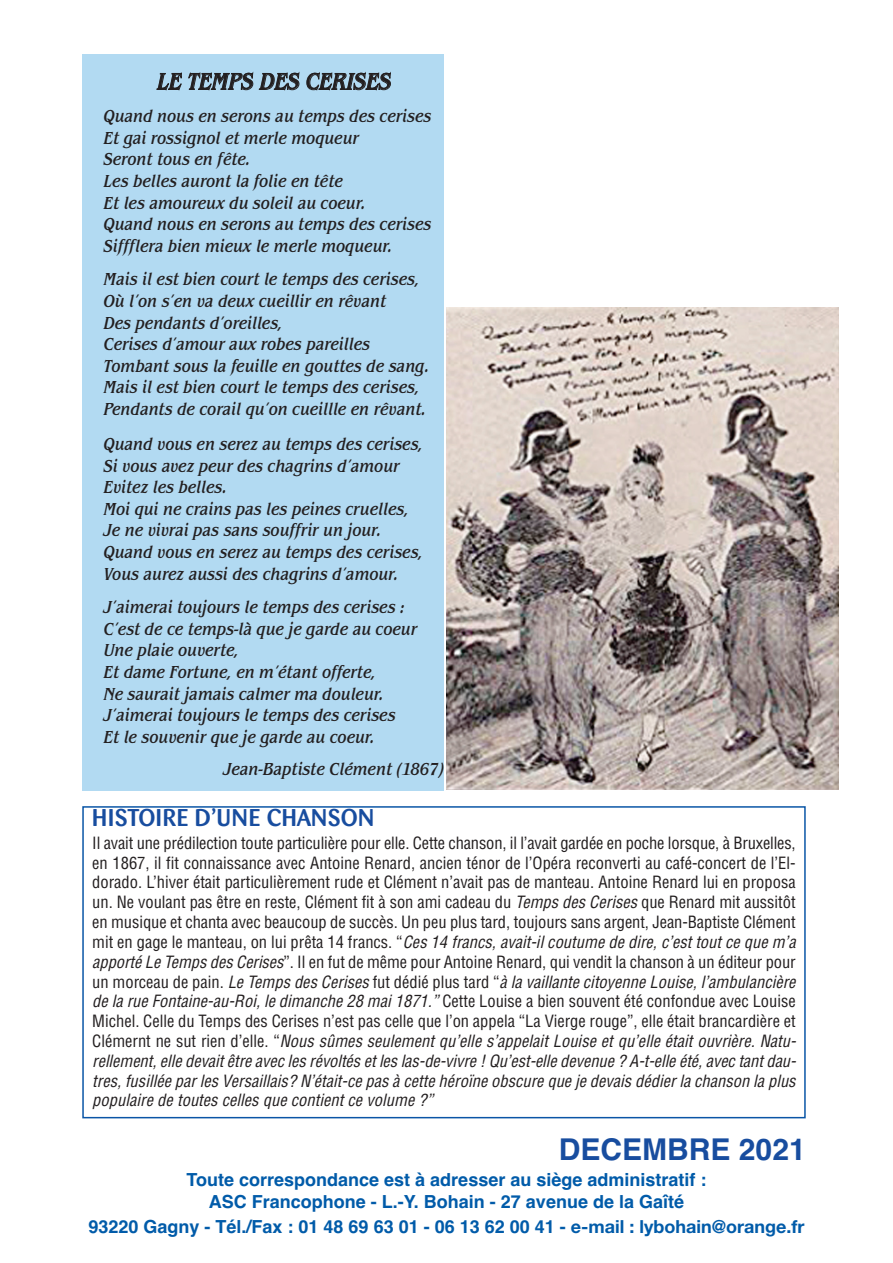
<style>
.page{position:relative;width:893px;height:1263px;background:#fff}
.page>*{position:absolute;margin:0;border:0;box-sizing:border-box;transform-origin:0 0}
.t1{font:700 30px "Helvetica";color:#184d9f}
.t2{font:500 24px "Barmeno";letter-spacing:.02em;color:#184d9f}
.t3{font:italic 24px "Benguiat Cd Md ITC";color:#231f20}
.t4{font:italic 18px/21.6px "Benguiat Cd Md ITC";color:#231f20}
.t5{font:700 18px/21.6px "Helvetica";color:#015ba9;text-align:center}
.t6{font:condensed 16.5px/19.8px "Helvetica";color:#231f20;text-align:justify}
.s1{font-style:italic}
.s2{font-family:"Helvetica Neue"}
</style>
<div class="page">
<div style="left:82px;top:54px;width:362px;height:736px;background:#b2daf2"></div>
<div style="left:82px;top:806px;width:724px;height:312px;border:2px solid #0a55a6"></div>
<img style="left:446px;top:307px;width:393px;height:483px">
<h2 class="t3" style="left:157px;top:73px;width:236px">LE TEMPS DES CERISES</h2>
<p class="t4" style="left:104px;top:107px;width:329px">Quand nous en serons au temps des cerises Et gai rossignol et merle moqueur<br>Seront tous en fête.<br>Les belles auront la folie en tête<br>Et les amoureux du soleil au coeur.<br>Quand nous en serons au temps des cerises Siffflera bien mieux le merle moqueur.</p>
<p class="t4" style="left:104px;top:270px;width:327px">Mais il est bien court le temps des cerises, Où l’on s’en va deux cueillir en rêvant<br>Des pendants d’oreilles,<br>Cerises d’amour aux robes pareilles Tombant sous la feuille en gouttes de sang.<br>Mais il est bien court le temps des cerises, Pendants de corail qu’on cueillle en rêvant.</p>
<p class="t4" style="left:104px;top:435px;width:321px">Quand vous en serez au temps des cerises, Si vous avez peur des chagrins d’amour Evitez les belles.<br>Moi qui ne crains pas les peines cruelles, Je ne vivrai pas sans souffrir un jour.<br>Quand vous en serez au temps des cerises, Vous aurez aussi des chagrins d’amour.</p>
<p class="t4" style="left:104px;top:598px;width:315px">J’aimerai toujours le temps des cerises :<br>C’est de ce temps-là que je garde au coeur Une plaie ouverte,<br>Et dame Fortune, en m’étant offerte,<br>Ne saurait jamais calmer ma douleur.<br>J’aimerai toujours le temps des cerises<br>Et le souvenir que je garde au coeur.</p>
<p class="t4" style="left:223px;top:760px;width:222px">Jean-Baptiste Clément (1867)</p>
<h2 class="t2" style="left:92px;top:808px;width:283px">HISTOIRE D’UNE CHANSON</h2>
<p class="t6" style="left:92px;top:834px;width:705px">Il avait une prédilection toute particulière pour elle. Cette chanson, il l’avait gardée en poche lorsque, à Bruxelles, en 1867, il fit connaissance avec Antoine Renard, ancien ténor de l’Opéra reconverti au café-concert de l’El&shy;dorado. L’hiver était particulièrement rude et Clément n’avait pas de manteau. Antoine Renard lui en proposa un. Ne voulant pas être en reste, Clément fit à son ami cadeau du <span class="s1">Temps des Cerises</span> que Renard mit aussitôt en musique et chanta avec beaucoup de succès. Un peu plus tard, toujours sans argent, Jean-Baptiste Clément mit en gage le manteau, on lui prêta 14 francs. “<span class="s1">Ces 14 francs, avait-il coutume de dire, c’est tout ce que m’a apporté Le Temps des Cerises</span>”. Il en fut de même pour Antoine Renard, qui vendit la chanson à un éditeur pour un morceau de pain. <span class="s1">Le Temps des Cerises</span> fut dédié plus tard “<span class="s1">à la vaillante citoyenne Louise, l’ambulancière de la rue Fontaine-au-Roi, le dimanche 28 mai 1871.”</span> Cette Louise a bien souvent été confondue avec Louise Michel. Celle du Temps des Cerises n’est pas celle que l’on appela “La Vierge rouge”, elle était brancardière et Clémernt ne sut rien d’elle. “<span class="s1">Nous sûmes seulement qu’elle s’appelait Louise et qu’elle était ouvrière. Natu&shy;rellement, elle devait être avec les révoltés et les las-de-vivre ! Qu’est-elle devenue ? A-t-elle été, avec tant dau&shy;tres, fusillée par les Versaillais? N’était-ce pas à cette héroïne obscure que je devais dédier la chanson la plus populaire de toutes celles que contient ce volume ?”</span></p>
<h1 class="t1" style="left:559px;top:1132px;width:248px">DECEMBRE 2021</h1>
<p class="t5" style="left:187px;top:1169px;width:521px">Toute correspondance est à adresser au siège administratif :<br>ASC Francophone - L.-Y. Bohain - 27 avenue de la Gaîté</p>
<p class="t5" style="left:88px;top:1216px;width:717px">93220 Gagny - Tél./Fax : 01 48 69 63 01 - 06 13 62 00 41 - <span class="s2">e-mail : lybohain@orange.fr</span></p>
</div>
